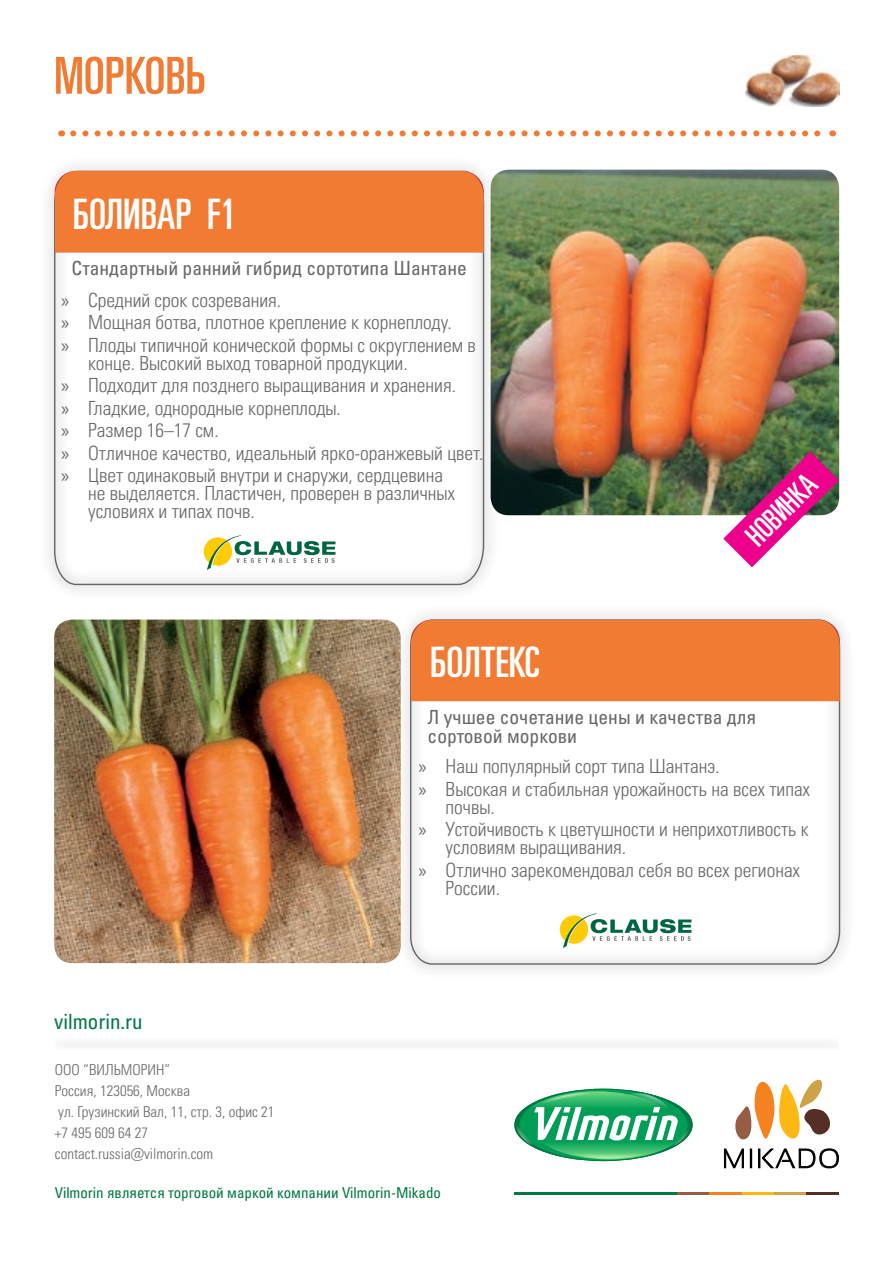
<style>
.page{position:relative;width:893px;height:1263px;background:#fff}
.page>*{position:absolute;margin:0;border:0;box-sizing:border-box;transform-origin:0 0}
.t1{font:51px "Univers LTCYR 59 Ult Cond";color:#f17b32}
.t2{font:42px "Univers LTCYR 59 Ult Cond";color:#fff}
.t3{font:30px "Univers LTCYR 59 Ult Cond";color:#fff}
.t4{font:condensed 21px "Univers LTCYR 57";color:#007942}
.t5{font:19.5px/22.5px "Univers LTCYR 47 Light Cond";color:#68686b}
.t6{font:condensed 19.5px/19.5px "Univers LTCYR 57";color:#68686b}
.t7{font:15px/21px "Univers LTCYR 47 Light Cond";color:#68686b}
.t8{font:condensed 15px "Univers LTCYR 57";color:#007942}
.s1{font-family:"Myriad Pro"}
</style>
<div class="page">
<img style="left:745px;top:56px;width:94px;height:50px">
<img style="left:498px;top:170px;width:341px;height:345px">
<div style="left:39px;top:156px;width:459px;height:443px;background:#000;opacity:.75"></div>
<svg style="left:53px;top:170px;width:432px;height:416px"></svg>
<div style="left:55px;top:171px;width:429px;height:81px;background:#f17b32"></div>
<img style="left:54px;top:620px;width:341px;height:343px">
<div style="left:395px;top:605px;width:459px;height:373px;background:#000;opacity:.75"></div>
<svg style="left:409px;top:619px;width:432px;height:346px"></svg>
<div style="left:411px;top:620px;width:429px;height:81px;background:#f17b32"></div>
<hr style="left:514px;top:1193px;width:164px;height:2px;background:#007942">
<hr style="left:678px;top:1193px;width:32px;height:2px;background:#975d44">
<hr style="left:710px;top:1193px;width:32px;height:2px;background:#f58220">
<hr style="left:742px;top:1193px;width:32px;height:2px;background:#fdb913">
<hr style="left:774px;top:1193px;width:32px;height:2px;background:#d0a349">
<hr style="left:806px;top:1193px;width:33px;height:2px;background:#552f25">
<svg style="left:516px;top:1091px;width:174px;height:68px"></svg>
<svg style="left:735px;top:1079px;width:95px;height:61px"></svg>
<svg style="left:724px;top:1149px;width:20px;height:19px"></svg>
<svg style="left:750px;top:1149px;width:2px;height:19px"></svg>
<svg style="left:758px;top:1148px;width:81px;height:20px"></svg>
<div style="left:54px;top:1039px;width:785px;height:10px;background:#f5f5f6"></div>
<svg style="left:73px;top:130px;width:748px;height:6px"></svg>
<svg style="left:204px;top:535px;width:131px;height:35px"></svg>
<svg style="left:560px;top:913px;width:131px;height:35px"></svg>
<svg style="left:723px;top:452px;width:116px;height:115px"></svg>
<h1 class="t1" style="left:54px;top:40px;width:153px">МОРКОВЬ</h1>
<h2 class="t2" style="left:73px;top:185px;width:165px">БОЛИВАР F1</h2>
<p class="t6" style="left:72px;top:258px;width:397px">Стандартный ранний гибрид сортотипа Шантане</p>
<p class="t5" style="left:61px;top:287px;width:416px"><span class="s1">»</span> Средний срок созревания.<br><span class="s1">»</span> Мощная ботва, плотное крепление к корнеплоду.<br><span class="s1">»</span> Плоды типичной конической формы с округлением в</p>
<p class="t5" style="left:61px;top:350px;width:424px;text-indent:27px">конце. Высокий выход товарной продукции.<br><span class="s1">»</span> Подходит для позднего выращивания и хранения.<br><span class="s1">»</span> Гладкие, однородные корнеплоды.<br><span class="s1">»</span> Размер 16–17 см.<br><span class="s1">»</span> Отличное качество, идеальный ярко-оранжевый цвет. <span class="s1">»</span> Цвет одинаковый внутри и снаружи, сердцевина</p>
<p class="t5" style="left:88px;top:483px;width:368px;line-height:18px">не выделяется. Пластичен, проверен в различных условиях и типах почв.</p>
<h2 class="t2" style="left:430px;top:633px;width:111px">БОЛТЕКС</h2>
<h3 class="t3" style="left:736px;top:526px;width:88px;rotate:-45deg">НОВИНКА</h3>
<p class="t6" style="left:428px;top:707px;width:330px">Л учшее сочетание цены и качества для сортовой моркови</p>
<p class="t4" style="left:54px;top:1008px;width:90px">vilmorin.ru</p>
<p class="t5" style="left:419px;top:754px;width:393px"><span class="s1">»</span> Наш популярный сорт типа Шантанэ.<br><span class="s1">»</span> Высокая и стабильная урожайность на всех типах</p>
<p class="t5" style="left:419px;top:795px;width:392px;text-indent:27px">почвы.<br><span class="s1">»</span> Устойчивость к цветушности и неприхотливость к</p>
<p class="t5" style="left:419px;top:835px;width:383px;text-indent:27px">условиям выращивания.<br><span class="s1">»</span> Отлично зарекомендовал себя во всех регионах</p>
<p class="t5" style="left:446px;top:876px;width:56px">России.</p>
<p class="t7" style="left:55px;top:1058px;width:221px">ООО “ВИЛЬМОРИН”<br>Россия, 123056, Москва<br>ул. Грyзинский Вал, 11, стр. 3, офис 21 +7 495 609 64 27 contact.russia@vilmorin.com</p>
<p class="t8" style="left:55px;top:1183px;width:388px">Vilmorin является торговой маркой компании Vilmorin-Mikado</p>
</div>
